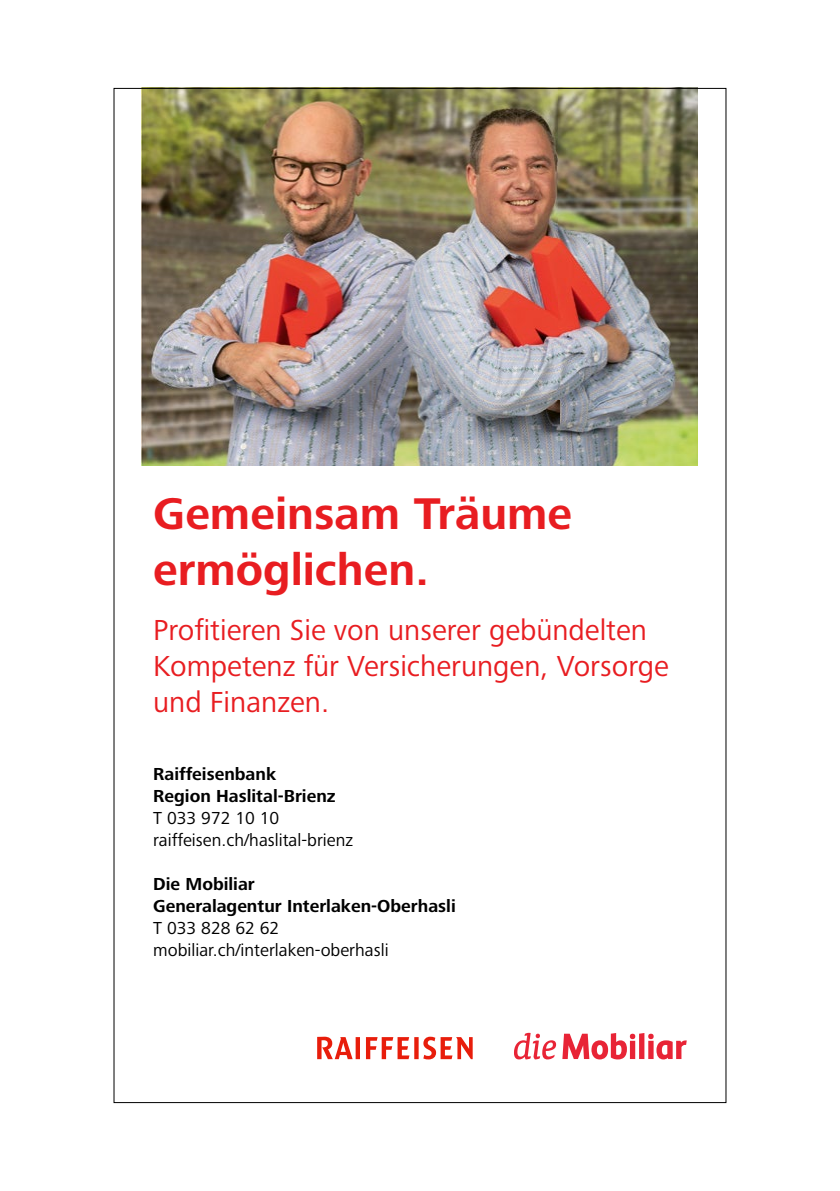
<style>
.page{position:relative;width:840px;height:1191px;background:#fff}
.page>*{position:absolute;margin:0;border:0;box-sizing:border-box;transform-origin:0 0}
.t1{font:700 46px/55.2px "Frutiger Next LTW1 G";color:#e81d21}
.t2{font:30px/36px "Frutiger Next LTW1 G";color:#e81d21}
.t3{font:18px/22px "Frutiger Next LTW1 G";color:#000}
.t4{font:700 18px/22px "Frutiger Next LTW1 G";color:#000}
</style>
<div class="page">
<img style="left:142px;top:90px;width:555px;height:376px">
<svg style="left:317px;top:1036px;width:155px;height:23px"></svg>
<svg style="left:514px;top:1032px;width:41px;height:27px"></svg>
<svg style="left:562px;top:1033px;width:124px;height:26px"></svg>
<h1 class="t1" style="left:153px;top:488px;width:420px">Gemeinsam Träume ermöglichen.</h1>
<h2 class="t2" style="left:153px;top:613px;width:517px">Profitieren Sie von unserer gebündelten<br>Kompetenz für Versicherungen, Vorsorge und Finanzen.</h2>
<p class="t4" style="left:153px;top:763px;width:184px">Raiffeisenbank<br>Region Haslital-Brienz</p>
<p class="t3" style="left:153px;top:807px;width:201px">T 033 972 10 10 raiffeisen.ch/haslital-brienz</p>
<p class="t4" style="left:153px;top:873px;width:304px">Die Mobiliar<br>Generalagentur Interlaken-Oberhasli</p>
<p class="t3" style="left:153px;top:917px;width:237px">T 033 828 62 62 mobiliar.ch/interlaken-oberhasli</p>
</div>
